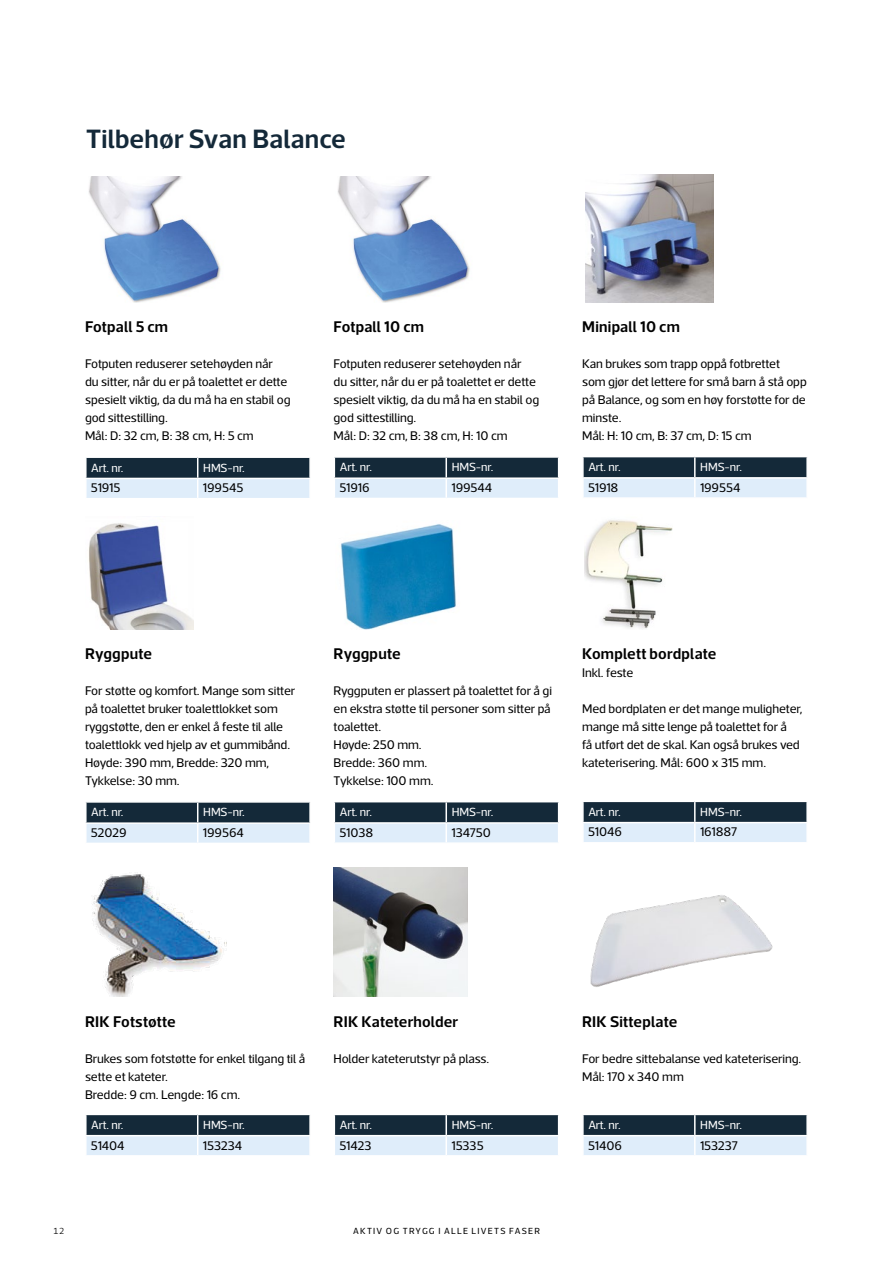
<style>
.page{position:relative;width:893px;height:1263px;background:#fff}
.page>*{position:absolute;margin:0;border:0;box-sizing:border-box;transform-origin:0 0}
.t1{font:600 27px "Acto";letter-spacing:.005em;color:#142939}
.t2{font:600 15.75px "Acto";letter-spacing:.01em;color:#000}
.t3{font:12.75px/18px "Acto";letter-spacing:-.01em;color:#000}
.t4{font:12px "Acto";letter-spacing:-.005em;color:#fff}
.t5{font:9px "Acto";letter-spacing:.14em;color:#000}
.t6{font:300 9px "Acto";color:#000}
</style>
<div class="page">
<img style="left:340px;top:524px;width:116px;height:105px">
<img style="left:338px;top:177px;width:132px;height:126px">
<img style="left:89px;top:177px;width:132px;height:126px">
<img style="left:590px;top:895px;width:183px;height:92px">
<img style="left:334px;top:867px;width:134px;height:129px">
<img style="left:92px;top:872px;width:135px;height:124px">
<img style="left:89px;top:523px;width:104px;height:106px">
<img style="left:585px;top:520px;width:88px;height:109px">
<img style="left:586px;top:175px;width:128px;height:128px">
<svg style="left:85px;top:457px;width:225px;height:41px;background:#81919e"></svg>
<svg style="left:334px;top:457px;width:225px;height:41px;background:#81919e"></svg>
<svg style="left:583px;top:457px;width:225px;height:40px;background:#7e8e9c"></svg>
<svg style="left:85px;top:802px;width:225px;height:41px;background:#81919e"></svg>
<svg style="left:334px;top:802px;width:225px;height:40px;background:#7e8e9c"></svg>
<svg style="left:583px;top:801px;width:224px;height:41px;background:#80909e"></svg>
<svg style="left:86px;top:1114px;width:224px;height:41px;background:#80909e"></svg>
<svg style="left:334px;top:1114px;width:225px;height:41px;background:#81919e"></svg>
<svg style="left:583px;top:1114px;width:224px;height:41px;background:#80909e"></svg>
<h1 class="t1" style="left:86px;top:122px;width:261px">Tilbehør Svan Balance</h1>
<p class="t2" style="left:85px;top:317px;width:85px">Fotpall 5 cm</p>
<p class="t3" style="left:85px;top:355px;width:207px">Fotputen reduserer setehøyden når<br>du sitter, når du er på toalettet er dette spesielt viktig, da du må ha en stabil og god sittestilling.<br>Mål: D: 32 cm, B: 38 cm, H: 5 cm</p>
<p class="t4" style="left:91px;top:461px;width:34px">Art. nr.</p>
<p class="t4" style="left:203px;top:461px;width:43px">HMS-nr.</p>
<p class="t3" style="left:91px;top:479px;width:31px">51915</p>
<p class="t3" style="left:203px;top:479px;width:42px">199545</p>
<p class="t2" style="left:334px;top:317px;width:92px">Fotpall 10 cm</p>
<p class="t3" style="left:334px;top:355px;width:207px">Fotputen reduserer setehøyden når<br>du sitter, når du er på toalettet er dette spesielt viktig, da du må ha en stabil og god sittestilling.<br>Mål: D: 32 cm, B: 38 cm, H: 10 cm</p>
<p class="t4" style="left:340px;top:460px;width:34px">Art. nr.</p>
<p class="t4" style="left:452px;top:460px;width:43px">HMS-nr.</p>
<p class="t3" style="left:339px;top:478px;width:32px">51916</p>
<p class="t3" style="left:451px;top:478px;width:42px">199544</p>
<p class="t2" style="left:582px;top:317px;width:99px">Minipall 10 cm</p>
<p class="t3" style="left:582px;top:354px;width:226px">Kan brukes som trapp oppå fotbrettet<br>som gjør det lettere for små barn å stå opp på Balance, og som en høy forstøtte for de minste.<br>Mål: H: 10 cm, B: 37 cm, D: 15 cm</p>
<p class="t4" style="left:588px;top:460px;width:34px">Art. nr.</p>
<p class="t4" style="left:700px;top:460px;width:43px">HMS-nr.</p>
<p class="t3" style="left:588px;top:478px;width:32px">51918</p>
<p class="t3" style="left:700px;top:478px;width:42px">199554</p>
<p class="t2" style="left:85px;top:644px;width:69px">Ryggpute</p>
<p class="t3" style="left:85px;top:682px;width:212px">For støtte og komfort. Mange som sitter på toalettet bruker toalettlokket som ryggstøtte, den er enkel å feste til alle toalettlokk ved hjelp av et gummibånd.<br>Høyde: 390 mm, Bredde: 320 mm, Tykkelse: 30 mm.</p>
<p class="t4" style="left:91px;top:805px;width:34px">Art. nr.</p>
<p class="t4" style="left:203px;top:805px;width:43px">HMS-nr.</p>
<p class="t3" style="left:91px;top:823px;width:37px">52029</p>
<p class="t3" style="left:203px;top:823px;width:42px">199564</p>
<p class="t2" style="left:334px;top:644px;width:69px">Ryggpute</p>
<p class="t3" style="left:334px;top:682px;width:220px">Ryggputen er plassert på toalettet for å gi en ekstra støtte til personer som sitter på toalettet.<br>Høyde: 250 mm.<br>Bredde: 360 mm.<br>Tykkelse: 100 mm.</p>
<p class="t4" style="left:340px;top:805px;width:34px">Art. nr.</p>
<p class="t4" style="left:452px;top:805px;width:43px">HMS-nr.</p>
<p class="t3" style="left:339px;top:823px;width:35px">51038</p>
<p class="t3" style="left:451px;top:823px;width:41px">134750</p>
<p class="t2" style="left:582px;top:644px;width:136px">Komplett bordplate</p>
<p class="t3" style="left:582px;top:664px;width:53px">Inkl. feste</p>
<p class="t3" style="left:582px;top:700px;width:222px">Med bordplaten er det mange muligheter, mange må sitte lenge på toalettet for å<br>få utført det de skal. Kan også brukes ved kateterisering. Mål: 600 x 315 mm.</p>
<p class="t4" style="left:588px;top:805px;width:34px">Art. nr.</p>
<p class="t4" style="left:700px;top:805px;width:43px">HMS-nr.</p>
<p class="t3" style="left:588px;top:823px;width:35px">51046</p>
<p class="t3" style="left:700px;top:823px;width:39px">161887</p>
<p class="t2" style="left:85px;top:1012px;width:92px">RIK Fotstøtte</p>
<p class="t3" style="left:85px;top:1049px;width:222px">Brukes som fotstøtte for enkel tilgang til å sette et kateter.<br>Bredde: 9 cm. Lengde: 16 cm.</p>
<p class="t4" style="left:91px;top:1118px;width:34px">Art. nr.</p>
<p class="t4" style="left:203px;top:1118px;width:43px">HMS-nr.</p>
<p class="t3" style="left:91px;top:1136px;width:35px">51404</p>
<p class="t3" style="left:203px;top:1136px;width:41px">153234</p>
<p class="t2" style="left:334px;top:1012px;width:126px">RIK Kateterholder</p>
<p class="t3" style="left:334px;top:1049px;width:157px">Holder kateterutstyr på plass.</p>
<p class="t4" style="left:340px;top:1118px;width:34px">Art. nr.</p>
<p class="t4" style="left:452px;top:1118px;width:43px">HMS-nr.</p>
<p class="t3" style="left:339px;top:1136px;width:33px">51423</p>
<p class="t3" style="left:451px;top:1136px;width:34px">15335</p>
<p class="t6" style="left:54px;top:1225px;width:12px">12</p>
<p class="t5" style="left:353px;top:1226px;width:188px">AKTIV OG TRYGG I ALLE LIVETS FASER</p>
<p class="t2" style="left:582px;top:1012px;width:97px">RIK Sitteplate</p>
<p class="t3" style="left:582px;top:1049px;width:221px">For bedre sittebalanse ved kateterisering.<br>Mål: 170 x 340 mm</p>
<p class="t4" style="left:588px;top:1118px;width:34px">Art. nr.</p>
<p class="t4" style="left:700px;top:1118px;width:43px">HMS-nr.</p>
<p class="t3" style="left:588px;top:1136px;width:35px">51406</p>
<p class="t3" style="left:700px;top:1136px;width:39px">153237</p>
</div>
